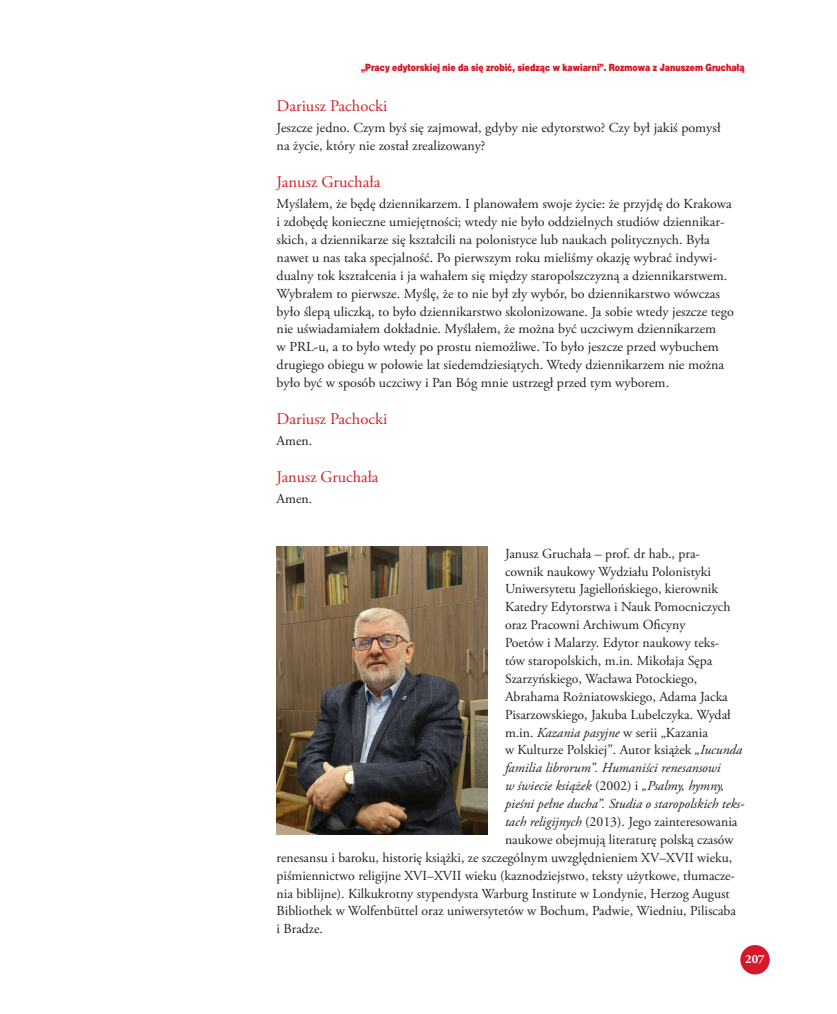
<style>
.page{position:relative;width:837px;height:1014px;background:#fff}
.page>*{position:absolute;margin:0;border:0;box-sizing:border-box;transform-origin:0 0}
.t1{font:16.25px "Adobe Garamond Pro";color:#d1232a}
.t2{font:13.75px/17.9px "Adobe Garamond Pro";color:#231f20}
.t3{font:italic 13.75px "Adobe Garamond Pro";color:#231f20}
.t4{font:700 12.5px "Adobe Garamond Pro";color:#fff}
.t5{font:10px "Switzer C Cnd EFN Black";color:#d61828}
.s1{font-style:italic}
.s2{font-style:normal}
</style>
<div class="page">
<div style="left:740px;top:944px;width:29px;height:30px;background:#d61828;border-radius:50%"></div>
<img style="left:276px;top:547px;width:211px;height:287px">
<p class="t5" style="left:361px;top:61px;width:385px">„Pracy edytorskiej nie da się zrobić, siedząc w kawiarni”. Rozmowa z Januszem Gruchałą</p>
<p class="t1" style="left:276px;top:96px;width:112px">Dariusz Pachocki</p>
<p class="t2" style="left:276px;top:120px;width:445px">Jeszcze jedno. Czym byś się zajmował, gdyby nie edytorstwo? Czy był jakiś pomysł na życie, który nie został zrealizowany?</p>
<p class="t1" style="left:276px;top:172px;width:105px">Janusz Gruchała</p>
<p class="t2" style="left:276px;top:195px;width:458px">Myślałem, że będę dziennikarzem. I planowałem swoje życie: że przyjdę do Krakowa i zdobędę konieczne umiejętności; wtedy nie było oddzielnych studiów dziennikar&shy;skich, a dziennikarze się kształcili na polonistyce lub naukach politycznych. Była nawet u nas taka specjalność. Po pierwszym roku mieliśmy okazję wybrać indywi&shy;dualny tok kształcenia i ja wahałem się między staropolszczyzną a dziennikarstwem.<br>Wybrałem to pierwsze. Myślę, że to nie był zły wybór, bo dziennikarstwo wówczas było ślepą uliczką, to było dziennikarstwo skolonizowane. Ja sobie wtedy jeszcze tego nie uświadamiałem dokładnie. Myślałem, że można być uczciwym dziennikarzem<br>w PRL-u, a to było wtedy po prostu niemożliwe. To było jeszcze przed wybuchem drugiego obiegu w połowie lat siedemdziesiątych. Wtedy dziennikarzem nie można było być w sposób uczciwy i Pan Bóg mnie ustrzegł przed tym wyborem.</p>
<p class="t1" style="left:276px;top:408px;width:112px">Dariusz Pachocki</p>
<p class="t2" style="left:276px;top:432px;width:37px">Amen.</p>
<p class="t1" style="left:276px;top:466px;width:103px">Janusz Gruchała</p>
<p class="t2" style="left:276px;top:490px;width:37px">Amen.</p>
<p class="t2" style="left:505px;top:545px;width:196px">Janusz Gruchała – prof. dr hab., pra-</p>
<p class="t2" style="left:505px;top:562px;width:207px">cownik naukowy Wydziału Polonistyki</p>
<p class="t2" style="left:505px;top:580px;width:214px">Uniwersytetu Jagiellońskiego, kierownik</p>
<p class="t2" style="left:505px;top:598px;width:227px">Katedry Edytorstwa i Nauk Pomocniczych</p>
<p class="t2" style="left:505px;top:616px;width:182px">oraz Pracowni Archiwum Oficyny</p>
<p class="t2" style="left:505px;top:634px;width:216px">Poetów i Malarzy. Edytor naukowy teks-</p>
<p class="t2" style="left:505px;top:652px;width:208px">tów staropolskich, m.in. Mikołaja Sępa</p>
<p class="t2" style="left:505px;top:670px;width:194px">Szarzyńskiego, Wacława Potockiego,</p>
<p class="t2" style="left:505px;top:688px;width:224px">Abrahama Rożniatowskiego, Adama Jacka</p>
<p class="t2" style="left:505px;top:705px;width:227px">Pisarzowskiego, Jakuba Lubelczyka. Wydał</p>
<p class="t2" style="left:505px;top:723px;width:204px">m.in. <span class="s1">Kazania pasyjne</span> w serii „Kazania</p>
<p class="t2" style="left:505px;top:741px;width:238px">w Kulturze Polskiej”. Autor książek <span class="s1">„Iucunda</span></p>
<p class="t3" style="left:505px;top:759px;width:217px">familia librorum”. Humaniści renesansowi</p>
<p class="t3" style="left:505px;top:777px;width:221px">w świecie książek <span class="s2">(2002) i</span> „Psalmy, hymny,</p>
<p class="t3" style="left:505px;top:795px;width:241px">pieśni pełne ducha”. Studia o staropolskich teks-</p>
<p class="t2" style="left:505px;top:813px;width:234px"><span class="s1">tach religijnych</span> (2013). Jego zainteresowania</p>
<p class="t2" style="left:505px;top:831px;width:230px">naukowe obejmują literaturę polską czasów</p>
<p class="t2" style="left:276px;top:848px;width:457px">renesansu i baroku, historię książki, ze szczególnym uwzględnieniem XV–XVII wieku,</p>
<p class="t2" style="left:276px;top:866px;width:459px">piśmiennictwo religijne XVI–XVII wieku (kaznodziejstwo, teksty użytkowe, tłumacze-</p>
<p class="t2" style="left:276px;top:884px;width:454px">nia biblijne). Kilkukrotny stypendysta Warburg Institute w Londynie, Herzog August</p>
<p class="t2" style="left:276px;top:902px;width:460px">Bibliothek w Wolfenbüttel oraz uniwersytetów w Bochum, Padwie, Wiedniu, Piliscaba</p>
<p class="t2" style="left:276px;top:920px;width:48px">i Bradze.</p>
<p class="t4" style="left:745px;top:951px;width:21px">207</p>
</div>
